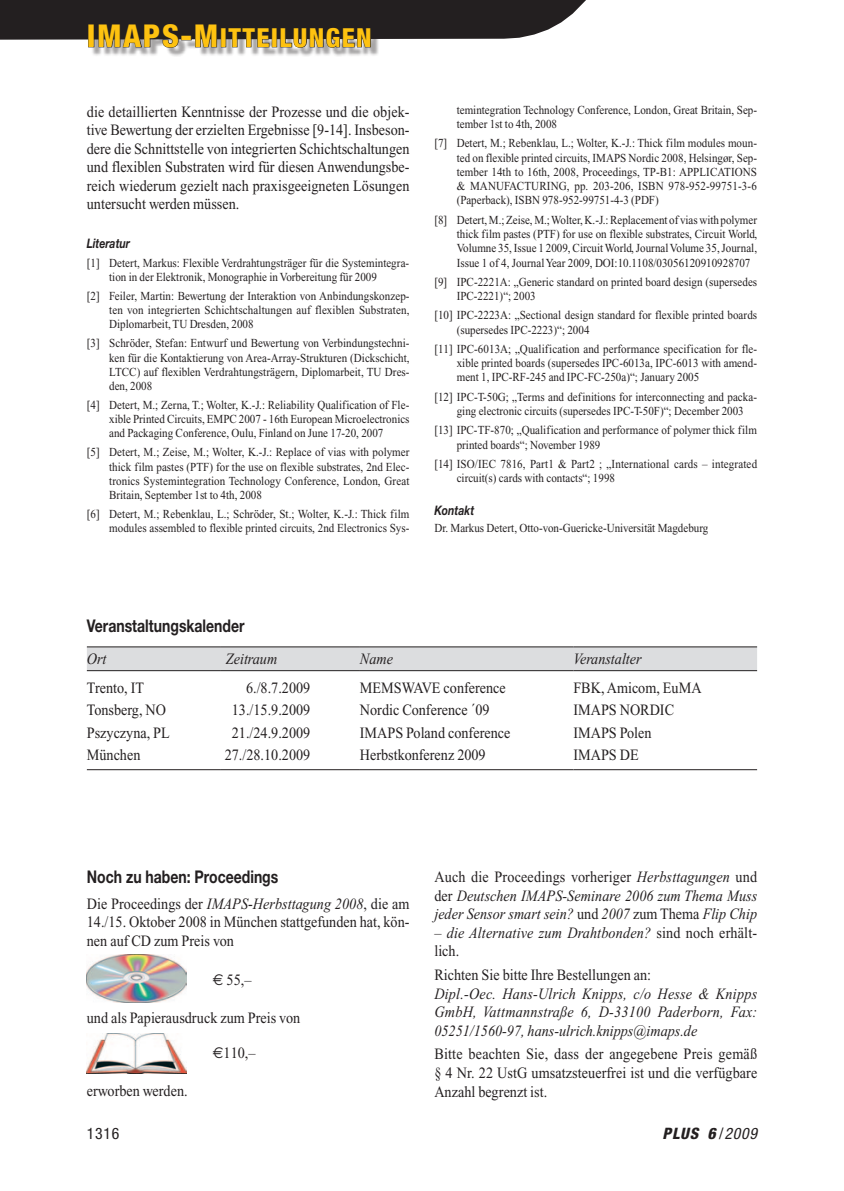
<style>
.page{position:relative;width:844px;height:1191px;background:#fff}
.page>*{position:absolute;margin:0;border:0;box-sizing:border-box;transform-origin:0 0}
.t1{font:800 condensed 26.25px "Helvetica Neue";letter-spacing:.05em;color:#fec210}
._01_10_Untertitel{font:700 17.5px "Helvetica Neue";color:#231f20;scale:.8 1}
._05_09_Grute{font:15.75px/18.6px "Times New Roman";color:#231f20;text-align:justify;scale:.9 1}
._05_09_Grute-2{font:italic 15.75px/18.6px "Times New Roman";letter-spacing:.01em;color:#231f20;scale:.9 1}
._08_09_Tab_grute{font:15.75px "Times New Roman";color:#231f20;scale:.9 1}
._08_09_Tab_grute-2{font:italic 15.75px "Times New Roman";color:#231f20;scale:.9 1}
.t2{font:italic 800 condensed 15.75px "Helvetica Neue";color:#231f20}
.t3{font:condensed 15.75px "Helvetica Neue";color:#231f20}
._07_07_Lit__Titel{font:italic 700 13.12px "Helvetica Neue";color:#231f20;scale:.8 1}
._07_07_Ref_2_Grute{font:12.25px/14.3px "Times New Roman";color:#231f20;scale:.9 1}
._07_07_Lit__Grute{font:12.25px "Times New Roman";color:#231f20;scale:.9 1}
.s1{font-size:31.5px}
.s2{font-style:italic}
.s3{font-family:"Euro Sans"}
.s4{font-style:normal}
.s5{font-weight:400;font-style:normal}
.s6{font-weight:400}
</style>
<div class="page">
<div style="left:91px;top:27px;width:289px;height:30px;background:#231f20;opacity:.4"></div>
<svg style="left:0;top:0;width:586px;height:51px"></svg>
<div style="left:87px;top:647px;width:669px;height:23px;background:#dcdddf"></div>
<hr style="left:87px;top:646px;width:134px;height:1px;background:#231f20">
<hr style="left:221px;top:646px;width:139px;height:1px;background:#231f20">
<hr style="left:360px;top:646px;width:213px;height:1px;background:#231f20">
<hr style="left:573px;top:646px;width:183px;height:1px;background:#231f20">
<hr style="left:87px;top:670px;width:134px;height:1px;background:#231f20">
<hr style="left:221px;top:670px;width:139px;height:1px;background:#231f20">
<hr style="left:360px;top:670px;width:213px;height:1px;background:#231f20">
<hr style="left:573px;top:670px;width:183px;height:1px;background:#231f20">
<hr style="left:87px;top:769px;width:134px;height:1px;background:#231f20">
<hr style="left:221px;top:769px;width:139px;height:1px;background:#231f20">
<hr style="left:360px;top:769px;width:213px;height:1px;background:#231f20">
<hr style="left:573px;top:769px;width:183px;height:1px;background:#231f20">
<img style="left:87px;top:1034px;width:99px;height:39px">
<img style="left:87px;top:954px;width:99px;height:48px">
<h1 class="t1" style="left:87px;top:21px;width:286px"><span class="s1">IMAPS-M</span>ITTEILUNGEN</h1>
<p class="_05_09_Grute" style="left:87px;top:102px;width:360px">die detaillierten Kenntnisse der Prozesse und die objek&shy;tive Bewertung der erzielten Ergebnisse [9-14]. Insbeson&shy;dere die Schnittstelle von integrierten Schichtschaltungen und flexiblen Substraten wird für diesen Anwendungsbe&shy;reich wiederum gezielt nach praxisgeeigneten Lösungen untersucht werden müssen.</p>
<p class="_07_07_Lit__Titel" style="left:87px;top:235px;width:55px">Literatur</p>
<p class="_07_07_Ref_2_Grute" style="left:109px;top:255px;width:335px;text-indent:-22px">[1] Detert, Markus: Flexible Verdrahtungsträger für die Systemintegra&shy;tion in der Elektronik, Monographie in Vorbereitung für 2009</p>
<p class="_07_07_Ref_2_Grute" style="left:109px;top:289px;width:335px;text-align:justify;text-indent:-22px">[2] Feiler, Martin: Bewertung der Interaktion von Anbindungskonzep&shy;ten von integrierten Schichtschaltungen auf flexiblen Substraten, Diplomarbeit, TU Dresden, 2008</p>
<p class="_07_07_Ref_2_Grute" style="left:109px;top:336px;width:335px;text-align:justify;text-indent:-22px">[3] Schröder, Stefan: Entwurf und Bewertung von Verbindungstechni&shy;ken für die Kontaktierung von Area-Array-Strukturen (Dickschicht, LTCC) auf flexiblen Verdrahtungsträgern, Diplomarbeit, TU Dres&shy;den, 2008</p>
<p class="_07_07_Ref_2_Grute" style="left:109px;top:398px;width:335px;text-align:justify;text-indent:-22px">[4] Detert, M.; Zerna, T.; Wolter, K.-J.: Reliability Qualification of Fle&shy;xible Printed Circuits, EMPC 2007 - 16th European Microelectronics and Packaging Conference, Oulu, Finland on June 17-20, 2007</p>
<p class="_07_07_Ref_2_Grute" style="left:109px;top:445px;width:335px;text-align:justify;text-indent:-22px">[5] Detert, M.; Zeise, M.; Wolter, K.-J.: Replace of vias with polymer thick film pastes (PTF) for the use on flexible substrates, 2nd Elec&shy;tronics Systemintegration Technology Conference, London, Great Britain, September 1st to 4th, 2008</p>
<p class="_07_07_Ref_2_Grute" style="left:87px;top:507px;width:360px;text-align:right">[6] Detert, M.; Rebenklau, L.; Schröder, St.; Wolter, K.-J.: Thick film modules assembled to flexible printed circuits, 2nd Electronics Sys-</p>
<p class="_07_07_Ref_2_Grute" style="left:456px;top:103px;width:335px">temintegration Technology Conference, London, Great Britain, Sep&shy;tember 1st to 4th, 2008</p>
<p class="_07_07_Ref_2_Grute" style="left:456px;top:136px;width:335px;text-align:justify;text-indent:-22px">[7] Detert, M.; Rebenklau, L.; Wolter, K.-J.: Thick film modules moun&shy;ted on flexible printed circuits, IMAPS Nordic 2008, Helsingør, Sep&shy;tember 14th to 16th, 2008, Proceedings, TP-B1: APPLICATIONS &amp; MANUFACTURING, pp. 203-206, ISBN 978-952-99751-3-6 (Paperback), ISBN 978-952-99751-4-3 (PDF)</p>
<p class="_07_07_Ref_2_Grute" style="left:456px;top:212px;width:335px;text-align:justify;text-indent:-22px">[8] Detert, M.; Zeise, M.; Wolter, K.-J.: Replacement of vias with polymer thick film pastes (PTF) for use on flexible substrates, Circuit World, Volumne 35, Issue 1 2009, Circuit World, Journal Volume 35, Journal, Issue 1 of 4, Journal Year 2009, DOI:10.1108/03056120910928707</p>
<p class="_07_07_Ref_2_Grute" style="left:456px;top:274px;width:335px;text-indent:-22px">[9] IPC-2221A: „Generic standard on printed board design (supersedes<br>IPC-2221)“; 2003</p>
<p class="_07_07_Ref_2_Grute" style="left:456px;top:308px;width:335px;text-indent:-22px">[10] IPC-2223A: „Sectional design standard for flexible printed boards (supersedes IPC-2223)“; 2004</p>
<p class="_07_07_Ref_2_Grute" style="left:456px;top:342px;width:335px;text-align:justify;text-indent:-22px">[11] IPC-6013A; „Qualification and performance specification for fle&shy;xible printed boards (supersedes IPC-6013a, IPC-6013 with amend&shy;ment 1, IPC-RF-245 and IPC-FC-250a)“; January 2005</p>
<p class="_07_07_Ref_2_Grute" style="left:456px;top:389px;width:335px;text-indent:-22px">[12] IPC-T-50G; „Terms and definitions for interconnecting and packa&shy;ging electronic circuits (supersedes IPC-T-50F)“; December 2003</p>
<p class="_07_07_Ref_2_Grute" style="left:456px;top:423px;width:335px;text-indent:-22px">[13] IPC-TF-870; „Qualification and performance of polymer thick film printed boards“; November 1989</p>
<p class="_07_07_Ref_2_Grute" style="left:456px;top:456px;width:335px;text-indent:-22px">[14] ISO/IEC 7816, Part1 &amp; Part2 ; „International cards – integrated circuit(s) cards with contacts“; 1998</p>
<p class="_07_07_Lit__Titel" style="left:434px;top:502px;width:51px">Kontakt</p>
<p class="_07_07_Lit__Grute" style="left:434px;top:521px;width:306px">Dr. Markus Detert, Otto-von-Guericke-Universität Magdeburg</p>
<p class="_01_10_Untertitel" style="left:87px;top:615px;width:199px">Veranstaltungskalender</p>
<p class="_08_09_Tab_grute-2" style="left:87px;top:650px;width:23px">Ort</p>
<p class="_08_09_Tab_grute-2" style="left:226px;top:650px;width:59px">Zeitraum</p>
<p class="_08_09_Tab_grute-2" style="left:360px;top:650px;width:38px">Name</p>
<p class="_08_09_Tab_grute-2" style="left:573px;top:650px;width:77px">Veranstalter</p>
<p class="_08_09_Tab_grute" style="left:87px;top:679px;width:65px">Trento, IT</p>
<p class="_08_09_Tab_grute" style="left:246px;top:679px;width:73px">6./8.7.2009</p>
<p class="_08_09_Tab_grute" style="left:360px;top:679px;width:164px">MEMSWAVE conference</p>
<p class="_08_09_Tab_grute" style="left:573px;top:679px;width:144px">FBK, Amicom, EuMA</p>
<p class="_08_09_Tab_grute" style="left:87px;top:701px;width:89px">Tonsberg, NO</p>
<p class="_08_09_Tab_grute" style="left:232px;top:701px;width:89px">13./15.9.2009</p>
<p class="_08_09_Tab_grute" style="left:360px;top:701px;width:146px">Nordic Conference ´09</p>
<p class="_08_09_Tab_grute" style="left:573px;top:701px;width:113px">IMAPS NORDIC</p>
<p class="_08_09_Tab_grute" style="left:87px;top:723px;width:94px">Pszyczyna, PL</p>
<p class="_08_09_Tab_grute" style="left:232px;top:723px;width:89px">21./24.9.2009</p>
<p class="_08_09_Tab_grute" style="left:360px;top:723px;width:169px">IMAPS Poland conference</p>
<p class="_08_09_Tab_grute" style="left:573px;top:723px;width:88px">IMAPS Polen</p>
<p class="_08_09_Tab_grute" style="left:87px;top:746px;width:61px">München</p>
<p class="_08_09_Tab_grute" style="left:225px;top:746px;width:96px">27./28.10.2009</p>
<p class="_08_09_Tab_grute" style="left:360px;top:746px;width:141px">Herbstkonferenz 2009</p>
<p class="_08_09_Tab_grute" style="left:573px;top:746px;width:74px">IMAPS DE</p>
<p class="_01_10_Untertitel" style="left:87px;top:866px;width:241px">Noch zu haben: Proceedings</p>
<p class="_05_09_Grute" style="left:87px;top:894px;width:360px">Die Proceedings der <span class="s2">IMAPS</span>-<span class="s2">Herbsttagung 2008</span>, die am 14./15. Oktober 2008 in München stattgefunden hat, kön&shy;nen auf CD zum Preis von</p>
<p class="_05_09_Grute" style="left:213px;top:970px;width:44px"><span class="s3">€</span> 55,–</p>
<p class="_05_09_Grute" style="left:87px;top:1008px;width:238px">und als Papierausdruck zum Preis von</p>
<p class="_05_09_Grute" style="left:213px;top:1043px;width:49px"><span class="s3">€</span>110,–</p>
<p class="_05_09_Grute" style="left:87px;top:1081px;width:113px">erworben werden.</p>
<p class="_05_09_Grute-2" style="left:434px;top:867px;width:360px;text-align:justify"><span class="s4">Auch die Proceedings vorheriger</span> Herbsttagungen <span class="s4">und der</span> Deutschen IMAPS-Seminare 2006 zum Thema Muss jeder Sensor smart sein? <span class="s4">und</span> 2007 <span class="s4">zum Thema</span> Flip Chip</p>
<p class="_05_09_Grute-2" style="left:434px;top:923px;width:360px">– die Alternative zum Drahtbonden? <span class="s4">sind noch erhält&shy;lich.</span></p>
<p class="_05_09_Grute-2" style="left:434px;top:965px;width:360px"><span class="s4">Richten Sie bitte Ihre Bestellungen an:<br></span>Dipl.-Oec. Hans-Ulrich Knipps, c/o Hesse &amp; Knipps GmbH, Vattmannstraße 6, D-33100 Paderborn, Fax:<br>05251/1560-97, hans-ulrich.knipps@imaps.de</p>
<p class="_05_09_Grute" style="left:434px;top:1045px;width:360px">Bitte beachten Sie, dass der angegebene Preis gemäß § 4 Nr. 22 UstG umsatzsteuerfrei ist und die verfügbare Anzahl begrenzt ist.</p>
<p class="t3" style="left:87px;top:1124px;width:34px">1316</p>
<p class="t2" style="left:662px;top:1123px;width:96px">PLUS 6 <span class="s5">/</span><span class="s6">2009</span></p>
</div>
